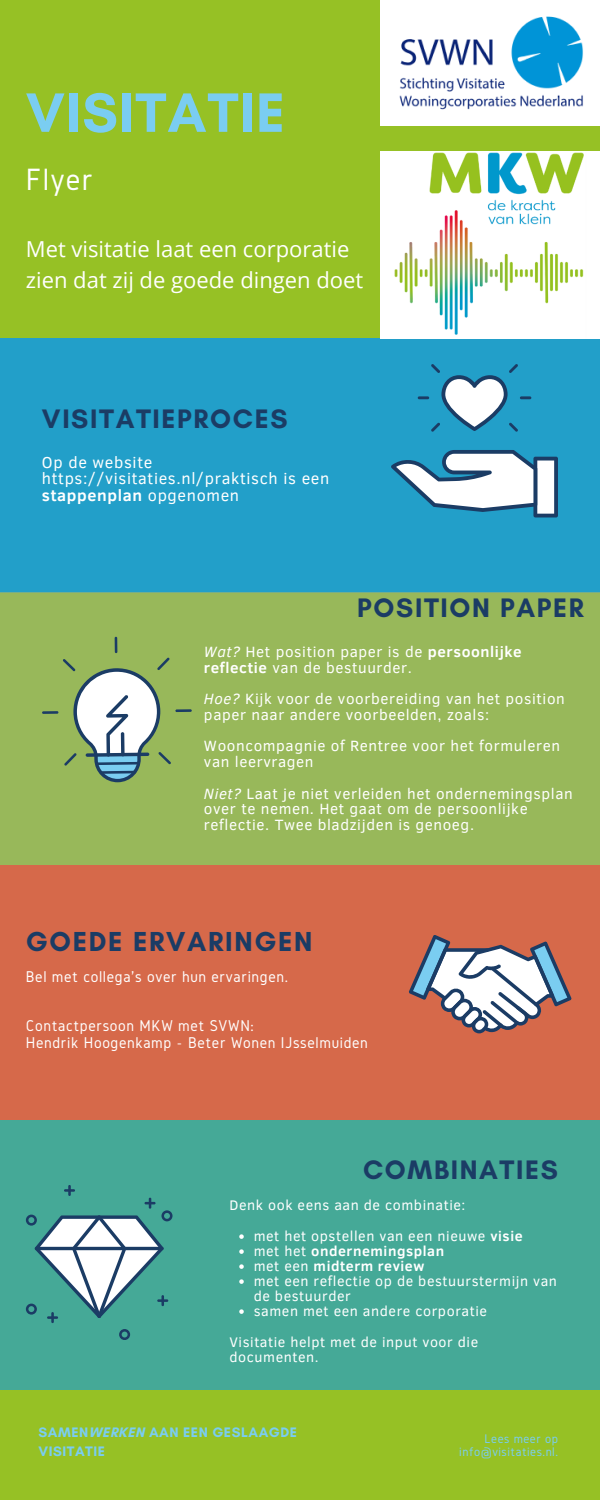
<style>
.page{position:relative;width:600px;height:1500px;background:#96c125}
.page>*{position:absolute;margin:0;border:0;box-sizing:border-box;transform-origin:0 0}
.t1{font:700 56.5px "Glacial Indifference";letter-spacing:.02em;color:#7acdf1}
.t2{font:32px "Gidole";letter-spacing:.04em;color:#fff}
.t3{font:700 28px "Glacial Indifference";letter-spacing:.06em;color:#1b3c65}
.t4{font:700 27.2px "Glacial Indifference";letter-spacing:.06em;color:#1b3c65}
.t5{font:22px/30.8px "Open Sans";color:#fff}
.t6{font:16.2px/16.5px "Gidole";letter-spacing:.04em;color:#fff}
.t7{font:16.2px/16.5px "Clear Sans";letter-spacing:.04em;color:#fff}
.t8{font:15.2px/15.8px "Clear Sans";letter-spacing:.04em;color:#fff}
.t9{font:14.2px/15px "Clear Sans";letter-spacing:.04em;color:#fff}
.t10{font:700 14.2px "Clear Sans";letter-spacing:.04em;color:#fff}
.t11{font:700 14px/19.5px "Glacial Indifference";letter-spacing:.04em;color:#7acdf1}
.t12{font:13px/13.5px "Gidole";letter-spacing:.04em;color:#7acdf1;text-align:right}
.s1{font-weight:700}
.s2{font-style:italic}
.s3{font-weight:400}
</style>
<div class="page">
<div style="left:0;top:338px;width:600px;height:255px;background:#229fc9"></div>
<svg style="left:391px;top:450px;width:167px;height:67px"></svg>
<svg style="left:418px;top:364px;width:113px;height:68px"></svg>
<div style="left:0;top:593px;width:600px;height:272px;background:#98b85a"></div>
<hr style="left:175px;top:709px;width:17px;height:3px;background:#1b3c65">
<hr style="left:42px;top:711px;width:16px;height:3px;background:#1b3c65">
<svg style="left:63px;top:637px;width:108px;height:145px"></svg>
<div style="left:0;top:865px;width:600px;height:255px;background:#d6694a"></div>
<div style="left:0;top:1120px;width:600px;height:270px;background:#45a997"></div>
<svg style="left:119px;top:1329px;width:11px;height:11px"></svg>
<svg style="left:26px;top:1185px;width:147px;height:138px"></svg>
<svg style="left:409px;top:935px;width:163px;height:98px"></svg>
<img style="left:380px;top:0;width:220px;height:125px">
<img style="left:380px;top:151px;width:220px;height:187px">
<svg style="left:239px;top:1234px;width:5px;height:5px"></svg>
<svg style="left:239px;top:1249px;width:5px;height:5px"></svg>
<svg style="left:239px;top:1264px;width:5px;height:5px"></svg>
<svg style="left:239px;top:1279px;width:5px;height:5px"></svg>
<svg style="left:239px;top:1309px;width:5px;height:5px"></svg>
<h2 class="t1" style="left:26px;top:78px;width:261px">VISITATIE</h2>
<p class="t2" style="left:26px;top:162px;width:68px">Flyer</p>
<p class="t5" style="left:26px;top:234px;width:339px">Met visitatie laat een corporatie zien dat zij de goede dingen doet</p>
<h3 class="t4" style="left:42px;top:402px;width:247px">VISITATIEPROCES</h3>
<h4 class="t7" style="left:42px;top:453px;width:289px">Op de website https://visitaties.nl/praktisch is een <span class="s1">stappenplan</span> opgenomen</h4>
<h5 class="t4" style="left:357px;top:592px;width:228px">POSITION PAPER</h5>
<p class="t8" style="left:204px;top:643px;width:319px"><span class="s2">Wat?</span> Het position paper is de <span class="s1">persoonlijke reflectie</span> van de bestuurder.</p>
<p class="t8" style="left:204px;top:690px;width:362px"><span class="s2">Hoe?</span> Kijk voor de voorbereiding van het position paper naar andere voorbeelden, zoals:</p>
<h3 class="t8" style="left:204px;top:737px;width:358px">Wooncompagnie of Rentree voor het formuleren van leervragen</h3>
<h5 class="t8" style="left:204px;top:785px;width:370px"><span class="s2">Niet?</span> Laat je niet verleiden het ondernemingsplan over te nemen. Het gaat om de persoonlijke reflectie. Twee bladzijden is genoeg.</h5>
<h3 class="t3" style="left:26px;top:924px;width:288px">GOEDE ERVARINGEN</h3>
<h5 class="t6" style="left:26px;top:968px;width:264px">Bel met collega's over hun ervaringen.</h5>
<h5 class="t6" style="left:26px;top:1017px;width:344px">Contactpersoon MKW met SVWN:<br>Hendrik Hoogenkamp - Beter Wonen IJsselmuiden</h5>
<p class="t4" style="left:363px;top:1154px;width:196px">COMBINATIES</p>
<h5 class="t9" style="left:230px;top:1197px;width:237px">Denk ook eens aan de combinatie:</h5>
<h5 class="t9" style="left:254px;top:1228px;width:270px">met het opstellen van een nieuwe <span class="s1">visie</span></h5>
<p class="t10" style="left:254px;top:1241px;width:192px"><span class="s3">met het</span> ondernemingsplan</p>
<p class="t10" style="left:254px;top:1256px;width:172px"><span class="s3">met een</span> midterm review</p>
<h3 class="t9" style="left:254px;top:1273px;width:305px">met een reflectie op de bestuurstermijn van de bestuurder</h3>
<p class="t9" style="left:254px;top:1303px;width:235px">samen met een andere corporatie</p>
<p class="t9" style="left:230px;top:1334px;width:250px">Visitatie helpt met de input voor die documenten.</p>
<p class="t11" style="left:39px;top:1422px;width:260px">SAMENWERKEN AAN EEN GESLAAGDE<br>VISITATIE</p>
<h5 class="t12" style="left:459px;top:1432px;width:100px">Lees meer op info@visitaties.nl.</h5>
</div>
